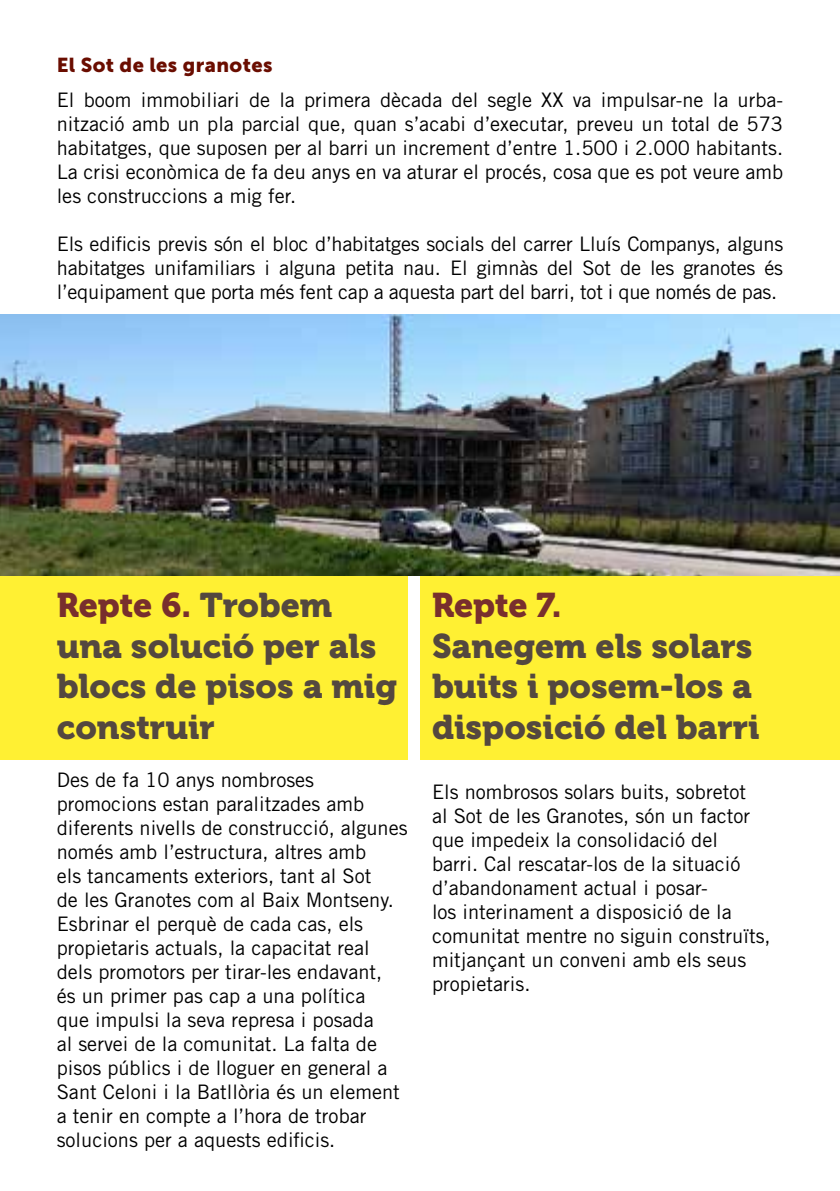
<style>
.page{position:relative;width:840px;height:1191px;background:#fff}
.page>*{position:absolute;margin:0;border:0;box-sizing:border-box;transform-origin:0 0}
.t1{font:34px/40.8px "Museo 900";color:#54483f}
.t2{font:34px "Museo 900";letter-spacing:-.005em;color:#782f2d}
.t3{font:20px/24px "Trade Gothic";color:#000;text-align:justify}
.t4{font:20px "Museo Sans 900";letter-spacing:.02em;color:#6a0d00}
.s1{color:#fff}
.s2{color:#782f2d}
</style>
<div class="page">
<div style="left:0;top:575px;width:408px;height:185px;background:#fff033"></div>
<div style="left:420px;top:575px;width:419px;height:185px;background:#fff033"></div>
<img style="left:0;top:315px;width:839px;height:260px">
<p class="t4" style="left:57px;top:53px;width:217px">El Sot de les granotes</p>
<p class="t3" style="left:57px;top:88px;width:727px">El boom immobiliari de la primera dècada del segle XX va impulsar-ne la urba&shy;nització amb un pla parcial que, quan s’acabi d’executar, preveu un total de 573 habitatges, que suposen per al barri un increment d’entre 1.500 i 2.000 habitants.<br>La crisi econòmica de fa deu anys en va aturar el procés, cosa que es pot veure amb les construccions a mig fer.</p>
<p class="t3" style="left:57px;top:232px;width:727px">Els edificis previs són el bloc d’habitatges socials del carrer Lluís Companys, alguns habitatges unifamiliars i alguna petita nau. El gimnàs del Sot de les granotes és l’equipament que porta més fent cap a aquesta part del barri, tot i que només de pas.<span class="s1">.</span></p>
<h1 class="t1" style="left:57px;top:585px;width:341px"><span class="s2">Repte 6.</span> Trobem una solució per als blocs de pisos a mig construir</h1>
<p class="t3" style="left:57px;top:768px;width:352px;text-align:left">Des de fa 10 anys nombroses promocions estan paralitzades amb diferents nivells de construcció, algunes només amb l’estructura, altres amb<br>els tancaments exteriors, tant al Sot<br>de les Granotes com al Baix Montseny.<br>Esbrinar el perquè de cada cas, els propietaris actuals, la capacitat real dels promotors per tirar-les endavant,<br>és un primer pas cap a una política<br>que impulsi la seva represa i posada<br>al servei de la comunitat. La falta de pisos públics i de lloguer en general a Sant Celoni i la Batllòria és un element a tenir en compte a l’hora de trobar solucions per a aquests edificis.</p>
<h1 class="t2" style="left:432px;top:585px;width:131px">Repte 7.</h1>
<h1 class="t1" style="left:432px;top:625px;width:329px">Sanegem els solars buits i posem-los a disposició del barri</h1>
<p class="t3" style="left:432px;top:779px;width:340px;text-align:left">Els nombrosos solars buits, sobretot<br>al Sot de les Granotes, són un factor que impedeix la consolidació del<br>barri. Cal rescatar-los de la situació d’abandonament actual i posar-<br>los interinament a disposició de la comunitat mentre no siguin construïts, mitjançant un conveni amb els seus propietaris.</p>
</div>
